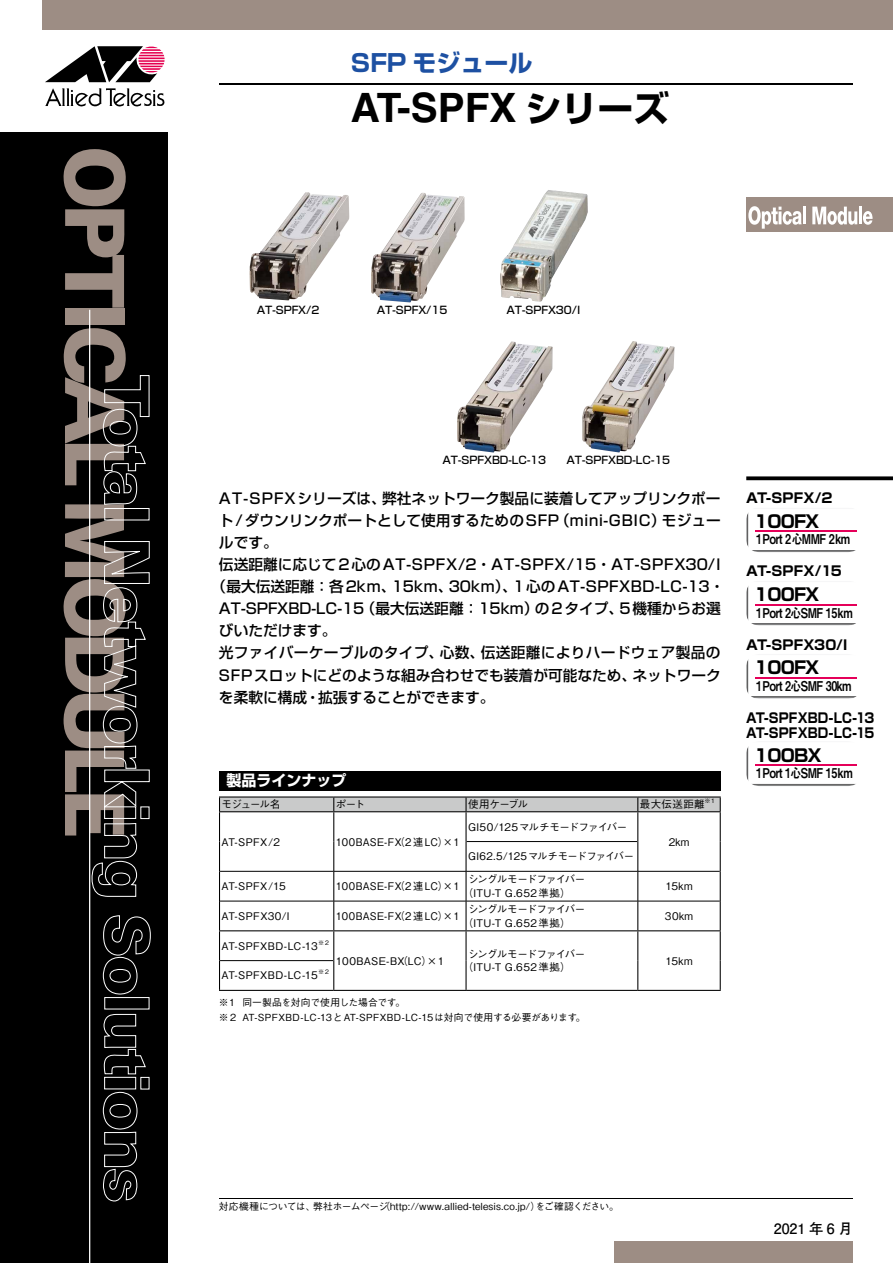
<style>
.page{position:relative;width:893px;height:1263px;background:#fff}
.page>*{position:absolute;margin:0;border:0;box-sizing:border-box;transform-origin:0 0}
.t1{font:700 40.5px "Helvetica";color:#000}
.t2{font:700 24px "Shin Go Pro";color:#1d50a2}
.t3{font:700 17.4px "Shin Go Pro";letter-spacing:-.05em;color:#000}
.t4{font:700 15px "Shin Go Pro";color:#fff}
.t5{font:500 14.7px "Shin Go Pro";color:#000}
.t6{font:500 14.7px "Shin Go Pro";letter-spacing:.06em;color:#000}
.t7{font:500 14.7px "Shin Go Pro";letter-spacing:.04em;color:#000}
.t8{font:500 14.7px "Shin Go Pro";letter-spacing:.02em;color:#000}
.t9{font:700 14.25px "Futo Go B101 Pro";color:#000}
.t10{font:13.5px "Midashi Go Pro MB31";letter-spacing:-.05em;color:#000;scale:.8 1}
.t11{font:700 13.5px "Shin Go Pro";letter-spacing:.015em;color:#000}
.t12{font:700 13.5px/14.9px "Shin Go Pro";letter-spacing:.015em;color:#000;scale:.9 1}
.t13{font:500 10.5px "Gothic BBB Pro";letter-spacing:.015em;color:#000}
.t14{font:500 10.5px/13.5px "Gothic BBB Pro";letter-spacing:-.03em;color:#000}
.t15{font:500 10.5px "Shin Go Pro";color:#000}
.t16{font:500 10.5px "Gothic BBB Pro";letter-spacing:.035em;color:#000;scale:.96 1}
.t17{font:500 10.5px "Gothic BBB Pro";letter-spacing:-.035em;color:#000}
.t18{font:500 9.75px/14.9px "Gothic BBB Pro";color:#000}
.t19{font:500 6.15px "Gothic BBB Pro";color:#000}
.s1{font-family:"Shin Go Pro";font-size:36px}
</style>
<div class="page">
<div style="left:0;top:132px;width:168px;height:1131px;background:#000"></div>
<svg style="left:64px;top:149px;width:62px;height:159px"></svg>
<div style="left:65px;top:308px;width:59px;height:17px;background:#9d8d84"></div>
<hr style="left:89px;top:310px;width:1px;height:953px;background:#fff">
<svg style="left:64px;top:328px;width:86px;height:569px"></svg>
<svg style="left:102px;top:915px;width:49px;height:80px"></svg>
<div style="left:104px;top:997px;width:45px;height:12px;border:1px solid #fff"></div>
<svg style="left:102px;top:1013px;width:48px;height:189px"></svg>
<div style="left:43px;top:0;width:850px;height:30px;background:#9d8d84"></div>
<svg style="left:45px;top:46px;width:120px;height:36px"></svg>
<svg style="left:45px;top:88px;width:120px;height:19px"></svg>
<div style="left:614px;top:1242px;width:239px;height:21px;background:#9d8d84"></div>
<svg style="left:746px;top:476px;width:147px;height:4px"></svg>
<hr style="left:219px;top:1198px;width:634px;height:1px;background:#000">
<div style="left:746px;top:198px;width:147px;height:34px;background:#9d8d84"></div>
<svg style="left:748px;top:206px;width:54px;height:23px"></svg>
<hr style="left:803px;top:207px;width:3px;height:17px;background:#fff">
<svg style="left:812px;top:207px;width:45px;height:18px"></svg>
<hr style="left:859px;top:207px;width:3px;height:17px;background:#fff">
<svg style="left:863px;top:211px;width:10px;height:14px"></svg>
<hr style="left:219px;top:83px;width:634px;height:1px;background:#000">
<div style="left:219px;top:771px;width:502px;height:19px;background:#000"></div>
<hr style="left:220px;top:960px;width:113px;height:1px;background:#000">
<hr style="left:219px;top:990px;width:115px;height:1px;background:#000">
<hr style="left:334px;top:990px;width:132px;height:1px;background:#000">
<hr style="left:466px;top:990px;width:172px;height:1px;background:#000">
<hr style="left:638px;top:990px;width:83px;height:1px;background:#000">
<hr style="left:219px;top:796px;width:115px;height:1px;background:#000">
<hr style="left:334px;top:796px;width:132px;height:1px;background:#000">
<hr style="left:466px;top:796px;width:172px;height:1px;background:#000">
<hr style="left:638px;top:796px;width:83px;height:1px;background:#000">
<hr style="left:720px;top:871px;width:1px;height:30px;background:#000">
<svg style="left:720px;top:901px;width:1px;height:59px"></svg>
<hr style="left:219px;top:960px;width:1px;height:30px;background:#000">
<hr style="left:720px;top:960px;width:1px;height:30px;background:#000">
<hr style="left:219px;top:841px;width:1px;height:30px;background:#000">
<hr style="left:720px;top:841px;width:1px;height:30px;background:#000">
<hr style="left:219px;top:871px;width:1px;height:30px;background:#000">
<svg style="left:219px;top:901px;width:1px;height:59px"></svg>
<hr style="left:638px;top:871px;width:82px;height:1px;background:#000">
<hr style="left:466px;top:871px;width:172px;height:1px;background:#000">
<svg style="left:219px;top:797px;width:502px;height:44px"></svg>
<hr style="left:333px;top:841px;width:1px;height:30px;background:#000">
<hr style="left:465px;top:841px;width:2px;height:30px;background:#000">
<hr style="left:637px;top:841px;width:1px;height:30px;background:#000">
<hr style="left:333px;top:871px;width:1px;height:30px;background:#000">
<hr style="left:465px;top:871px;width:2px;height:30px;background:#000">
<hr style="left:637px;top:871px;width:1px;height:30px;background:#000">
<hr style="left:465px;top:901px;width:2px;height:29px;background:#000">
<svg style="left:333px;top:902px;width:1px;height:58px"></svg>
<hr style="left:465px;top:931px;width:2px;height:29px;background:#000">
<svg style="left:637px;top:902px;width:1px;height:58px"></svg>
<hr style="left:333px;top:960px;width:1px;height:30px;background:#000">
<hr style="left:465px;top:960px;width:2px;height:30px;background:#000">
<hr style="left:637px;top:960px;width:1px;height:30px;background:#000">
<hr style="left:467px;top:841px;width:170px;height:1px;background:#000">
<hr style="left:220px;top:871px;width:114px;height:1px;background:#000">
<hr style="left:334px;top:871px;width:132px;height:1px;background:#000">
<hr style="left:219px;top:930px;width:115px;height:1px;background:#000">
<hr style="left:334px;top:930px;width:132px;height:1px;background:#000">
<hr style="left:466px;top:930px;width:172px;height:1px;background:#000">
<hr style="left:638px;top:930px;width:83px;height:1px;background:#000">
<hr style="left:220px;top:901px;width:114px;height:1px;background:#000">
<hr style="left:334px;top:901px;width:132px;height:1px;background:#000">
<hr style="left:466px;top:901px;width:172px;height:1px;background:#000">
<hr style="left:638px;top:901px;width:82px;height:1px;background:#000">
<img style="left:457px;top:341px;width:217px;height:112px">
<img style="left:249px;top:192px;width:216px;height:111px">
<img style="left:500px;top:190px;width:88px;height:112px">
<img style="left:746px;top:512px;width:111px;height:40px">
<hr style="left:755px;top:531px;width:101px;height:1px;background:#e50059">
<img style="left:746px;top:586px;width:111px;height:40px">
<hr style="left:755px;top:604px;width:101px;height:1px;background:#e50059">
<img style="left:746px;top:659px;width:111px;height:40px">
<hr style="left:755px;top:677px;width:101px;height:2px;background:#e50059">
<img style="left:746px;top:746px;width:111px;height:40px">
<hr style="left:755px;top:765px;width:101px;height:1px;background:#e50059">
<h2 class="t2" style="left:351px;top:44px;width:183px">SFP モジュール</h2>
<h1 class="t1" style="left:351px;top:83px;width:320px">AT-SPFX <span class="s1">シリーズ</span></h1>
<p class="t15" style="left:257px;top:301px;width:64px">AT-SPFX/2</p>
<p class="t15" style="left:377px;top:301px;width:72px">AT-SPFX/15</p>
<p class="t15" style="left:506px;top:301px;width:76px">AT-SPFX30/I</p>
<p class="t15" style="left:442px;top:452px;width:105px">AT-SPFXBD-LC-13</p>
<p class="t15" style="left:566px;top:452px;width:105px">AT-SPFXBD-LC-15</p>
<p class="t5" style="left:219px;top:486px;width:503px">AT-SPFXシリーズは、弊社ネットワーク製品に装着してアップリンクポー</p>
<p class="t5" style="left:219px;top:508px;width:503px">ト/ダウンリンクポートとして使用するためのSFP（mini-GBIC）モジュー</p>
<p class="t5" style="left:219px;top:530px;width:60px">ルです。</p>
<p class="t6" style="left:219px;top:553px;width:503px">伝送距離に応じて2心のAT-SPFX/2・AT-SPFX/15・AT-SPFX30/I</p>
<p class="t7" style="left:212px;top:575px;width:514px">（最大伝送距離：各2km、15km、30km）、1心のAT-SPFXBD-LC-13・</p>
<p class="t5" style="left:219px;top:597px;width:503px">AT-SPFXBD-LC-15（最大伝送距離：15km）の2タイプ、5機種からお選</p>
<p class="t5" style="left:219px;top:619px;width:119px">びいただけます。</p>
<p class="t8" style="left:219px;top:641px;width:503px">光ファイバーケーブルのタイプ、心数、伝送距離によりハードウェア製品の</p>
<p class="t5" style="left:219px;top:663px;width:503px">SFPスロットにどのような組み合わせでも装着が可能なため、ネットワーク</p>
<p class="t5" style="left:219px;top:685px;width:277px">を柔軟に構成・拡張することができます。</p>
<p class="t4" style="left:226px;top:769px;width:121px">製品ラインナップ</p>
<p class="t13" style="left:222px;top:796px;width:60px">モジュール名</p>
<p class="t13" style="left:336px;top:796px;width:31px">ポート</p>
<p class="t13" style="left:468px;top:796px;width:61px">使用ケーブル</p>
<p class="t13" style="left:640px;top:796px;width:66px">最大伝送距離</p>
<p class="t19" style="left:705px;top:796px;width:12px">※1</p>
<p class="t13" style="left:222px;top:833px;width:60px">AT-SPFX/2</p>
<p class="t16" style="left:336px;top:833px;width:131px">100BASE-FX（2 連LC）×1</p>
<p class="t17" style="left:468px;top:818px;width:161px">GI50/125マルチモードファイバー</p>
<p class="t13" style="left:669px;top:833px;width:22px">2km</p>
<p class="t17" style="left:468px;top:848px;width:167px">GI62.5/125マルチモードファイバー</p>
<p class="t13" style="left:222px;top:878px;width:66px">AT-SPFX/15</p>
<p class="t16" style="left:336px;top:878px;width:131px">100BASE-FX（2 連LC）×1</p>
<p class="t14" style="left:463px;top:871px;width:124px;text-indent:5px">シングルモードファイバー（ITU-T G.652準拠）</p>
<p class="t13" style="left:665px;top:878px;width:29px">15km</p>
<p class="t13" style="left:222px;top:907px;width:70px">AT-SPFX30/I</p>
<p class="t16" style="left:336px;top:907px;width:131px">100BASE-FX（2 連LC）×1</p>
<p class="t14" style="left:463px;top:901px;width:124px;text-indent:5px">シングルモードファイバー（ITU-T G.652準拠）</p>
<p class="t13" style="left:665px;top:907px;width:30px">30km</p>
<p class="t13" style="left:222px;top:937px;width:97px">AT-SPFXBD-LC-13</p>
<p class="t19" style="left:318px;top:937px;width:12px">※2</p>
<p class="t13" style="left:336px;top:952px;width:110px">100BASE-BX（LC）×1</p>
<p class="t14" style="left:463px;top:946px;width:124px;text-indent:5px">シングルモードファイバー（ITU-T G.652準拠）</p>
<p class="t13" style="left:665px;top:952px;width:29px">15km</p>
<p class="t13" style="left:222px;top:967px;width:97px">AT-SPFXBD-LC-15</p>
<p class="t19" style="left:318px;top:967px;width:12px">※2</p>
<p class="t18" style="left:219px;top:993px;width:368px">※1 同一製品を対向で使用した場合です。<br>※2 AT-SPFXBD-LC-13とAT-SPFXBD-LC-15は対向で使用する必要があります。</p>
<p class="t11" style="left:746px;top:487px;width:88px">AT-SPFX/2</p>
<p class="t3" style="left:754px;top:507px;width:66px">100FX</p>
<p class="t10" style="left:756px;top:528px;width:119px">1Port 2心MMF 2km</p>
<p class="t11" style="left:746px;top:560px;width:97px">AT-SPFX/15</p>
<p class="t3" style="left:754px;top:580px;width:66px">100FX</p>
<p class="t10" style="left:756px;top:602px;width:122px">1Port 2心SMF 15km</p>
<p class="t11" style="left:746px;top:634px;width:103px">AT-SPFX30/I</p>
<p class="t3" style="left:754px;top:654px;width:66px">100FX</p>
<p class="t10" style="left:756px;top:675px;width:121px">1Port 2心SMF 30km</p>
<p class="t12" style="left:746px;top:709px;width:144px">AT-SPFXBD-LC-13<br>AT-SPFXBD-LC-15</p>
<p class="t3" style="left:754px;top:741px;width:69px">100BX</p>
<p class="t10" style="left:756px;top:762px;width:122px">1Port 1心SMF 15km</p>
<p class="t18" style="left:219px;top:1198px;width:402px">対応機種については、弊社ホームページ（http://www.allied-telesis.co.jp/）をご確認ください。</p>
<p class="t9" style="left:774px;top:1217px;width:80px">2021 年 6 月</p>
</div>
